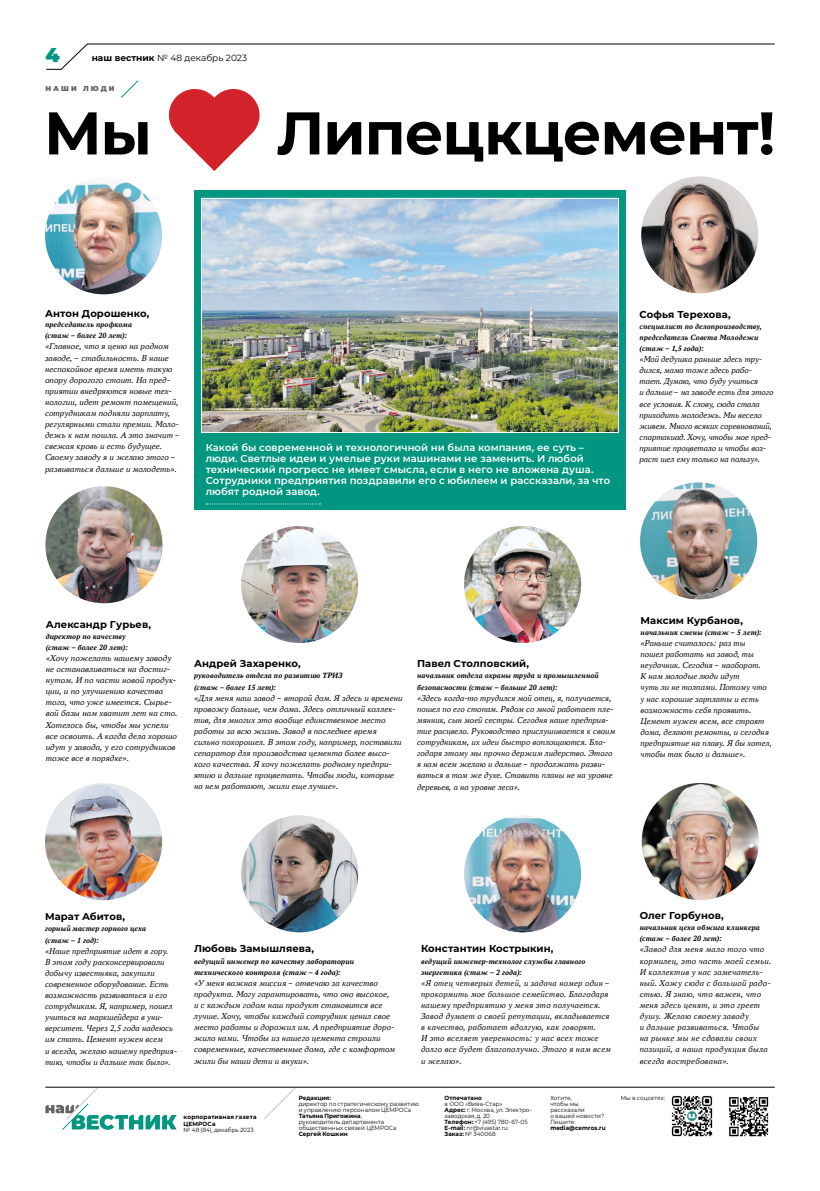
<style>
.page{position:relative;width:820px;height:1191px;background:#fff}
.page>*{position:absolute;margin:0;border:0;box-sizing:border-box;transform-origin:0 0}
.t1{font:700 60.1px "Montserrat";letter-spacing:-.02em;color:#000}
.t2{font:900 20px "Montserrat";color:#009680}
.t3{font:600 10px/11.1px "Montserrat";letter-spacing:.005em;color:#fff}
.t4{font:700 10px "Montserrat";letter-spacing:.01em;color:#000}
.t5{font:italic 9px/11.1px "PT Astra Serif";color:#000}
.t6{font:italic 9px/11.1px "PT Astra Serif";letter-spacing:.02em;color:#000}
.t7{font:9px "Montserrat";color:#000}
.t8{font:italic 700 8px/11.1px "PT Astra Serif";letter-spacing:.005em;color:#000}
.t9{font:900 7px "Montserrat";letter-spacing:.3em;color:#636466}
.t10{font:6px/6px "Montserrat";color:#000;scale:.95 1}
.t11{font:700 6px "Montserrat";letter-spacing:.01em;color:#000;scale:.95 1}
.t12{font:700 6px/7.2px "Montserrat";letter-spacing:.01em;color:#000;scale:.96 1}
.s1{font-weight:700}
</style>
<div class="page">
<div style="left:194px;top:190px;width:431px;height:319px;background:#009680"></div>
<svg style="left:46px;top:43px;width:728px;height:27px"></svg>
<svg style="left:206px;top:503px;width:114px;height:1px"></svg>
<svg style="left:121px;top:80px;width:18px;height:18px"></svg>
<img style="left:45px;top:177px;width:117px;height:117px;border-radius:58px">
<img style="left:45px;top:486px;width:117px;height:117px;border-radius:58px">
<img style="left:45px;top:783px;width:117px;height:117px;border-radius:58px">
<img style="left:241px;top:526px;width:117px;height:117px;border-radius:58px">
<img style="left:241px;top:815px;width:117px;height:117px;border-radius:58px">
<img style="left:641px;top:176px;width:117px;height:117px;border-radius:58px">
<img style="left:639px;top:482px;width:117px;height:117px;border-radius:58px">
<img style="left:464px;top:526px;width:117px;height:117px;border-radius:58px">
<img style="left:641px;top:783px;width:117px;height:117px;border-radius:58px">
<svg style="left:169px;top:89px;width:91px;height:82px"></svg>
<img style="left:203px;top:200px;width:413px;height:231px">
<div style="left:201px;top:198px;width:417px;height:235px;border:1px solid #fff"></div>
<img style="left:464px;top:815px;width:117px;height:117px;border-radius:58px">
<svg style="left:45px;top:1086px;width:131px;height:44px"></svg>
<svg style="left:264px;top:1086px;width:32px;height:33px"></svg>
<hr style="left:45px;top:1087px;width:729px;height:1px;background:#000">
<img style="left:671px;top:1095px;width:42px;height:42px">
<img style="left:729px;top:1097px;width:40px;height:40px">
<h2 class="t2" style="left:45px;top:39px;width:16px">4</h2>
<p class="t7" style="left:92px;top:51px;width:157px"><span class="s1">наш вестник</span> № 48 декабрь 2023</p>
<p class="t9" style="left:45px;top:83px;width:71px">НАШИ ЛЮДИ</p>
<h1 class="t1" style="left:44px;top:90px;width:110px">Мы</h1>
<h1 class="t1" style="left:276px;top:90px;width:500px">Липецкцемент!</h1>
<p class="t4" style="left:45px;top:306px;width:106px">Антон Дорошенко,</p>
<p class="t8" style="left:45px;top:319px;width:88px">председатель профкома (стаж – более 20 лет):</p>
<p class="t5" style="left:45px;top:341px;width:136px">«Главное, что я ценю на родном заводе, – стабильность. В наше неспокойное время иметь такую опору дорогого стоит. На пред&shy;приятии внедряются новые тех&shy;нологии, идет ремонт помещений, сотрудникам подняли зарплату, регулярными стали премии. Моло&shy;дежь к нам пошла. А это значит – свежая кровь и есть будущее.<br>Своему заводу я и желаю этого – развиваться дальше и молодеть».</p>
<p class="t3" style="left:206px;top:441px;width:406px">Какой бы современной и технологичной ни была компания, ее суть – люди. Светлые идеи и умелые руки машинами не заменить. И любой технический прогресс не имеет смысла, если в него не вложена душа.<br>Сотрудники предприятия поздравили его с юбилеем и рассказали, за что любят родной завод.</p>
<p class="t4" style="left:639px;top:307px;width:93px">Софья Терехова,</p>
<p class="t8" style="left:639px;top:320px;width:124px">специалист по делопроизводству, председатель Совета Молодежи (стаж – 1,5 года):</p>
<p class="t5" style="left:639px;top:353px;width:135px">«Мой дедушка раньше здесь тру&shy;дился, мама тоже здесь рабо&shy;тает. Думаю, что буду учиться<br>и дальше – на заводе есть для этого все условия. К слову, сюда стала приходить молодежь. Мы весело живем. Много всяких соревнований, спартакиад. Хочу, чтобы мое пред&shy;приятие процветало и чтобы воз&shy;раст шел ему только на пользу».</p>
<p class="t4" style="left:46px;top:617px;width:107px">Александр Гурьев,</p>
<p class="t8" style="left:46px;top:630px;width:84px">директор по качеству (стаж – более 20 лет):</p>
<p class="t5" style="left:46px;top:652px;width:133px">«Хочу пожелать нашему заводу не останавливаться на достиг&shy;нутом. И по части новой продук&shy;ции, и по улучшению качества того, что уже имеется. Сырье&shy;вой базы нам хватит лет на сто.<br>Хотелось бы, чтобы мы успели все освоить. А когда дела хорошо идут у завода, у его сотрудников тоже все в порядке».</p>
<p class="t4" style="left:194px;top:656px;width:108px">Андрей Захаренко,</p>
<p class="t8" style="left:194px;top:670px;width:150px">руководитель отдела по развитию ТРИЗ (стаж – более 15 лет):</p>
<p class="t5" style="left:194px;top:692px;width:210px">«Для меня наш завод – второй дом. Я здесь и времени провожу больше, чем дома. Здесь отличный коллек&shy;тив, для многих это вообще единственное место работы за всю жизнь. Завод в последнее время сильно похорошел. В этом году, например, поставили сепаратор для производства цемента более высо&shy;кого качества. Я хочу пожелать родному предпри&shy;ятию и дальше процветать. Чтобы люди, которые на нем работают, жили еще лучше».</p>
<p class="t4" style="left:417px;top:656px;width:114px">Павел Столповский,</p>
<p class="t8" style="left:417px;top:670px;width:183px">начальник отдела охраны труда и промышленной безопасности (стаж – больше 20 лет):</p>
<p class="t5" style="left:417px;top:692px;width:200px">«Здесь когда-то трудился мой отец, я, получается, пошел по его стопам. Рядом со мной работает пле&shy;мянник, сын моей сестры. Сегодня наше предприя&shy;тие расцвело. Руководство прислушивается к своим сотрудникам, их идеи быстро воплощаются. Бла&shy;годаря этому мы прочно держим лидерство. Этого я нам всем желаю и дальше – продолжать разви&shy;ваться в том же духе. Ставить планы не на уровне деревьев, а на уровне леса».</p>
<p class="t4" style="left:640px;top:613px;width:104px">Максим Курбанов,</p>
<p class="t8" style="left:640px;top:626px;width:123px">начальник смены (стаж – 5 лет):</p>
<p class="t5" style="left:640px;top:637px;width:133px">«Раньше считалось: раз ты<br>пошел работать на завод, ты неудачник. Сегодня – наоборот.<br>К нам молодые люди идут<br>чуть ли не толпами. Потому что у нас хорошие зарплаты и есть возможность себя проявить.<br>Цемент нужен всем, все строят дома, делают ремонты, и сегодня предприятие на плаву. Я бы хотел, чтобы так было и дальше».</p>
<p class="t4" style="left:45px;top:909px;width:81px">Марат Абитов,</p>
<p class="t8" style="left:45px;top:923px;width:102px">горный мастер горного цеха (стаж – 1 год):</p>
<p class="t5" style="left:45px;top:945px;width:133px">«Наше предприятие идет в гору.<br>В этом году расконсервировали добычу известняка, закупили современное оборудование. Есть возможность развиваться и его сотрудникам. Я, например, пошел учиться на маркшейдера в уни&shy;верситет. Через 2,5 года надеюсь им стать. Цемент нужен всем<br>и всегда, желаю нашему предприя&shy;тию, чтобы и дальше так было».</p>
<p class="t4" style="left:194px;top:941px;width:121px">Любовь Замышляева,</p>
<p class="t8" style="left:194px;top:955px;width:161px">ведущий инженер по качеству лаборатории технического контроля (стаж – 4 года):</p>
<p class="t5" style="left:194px;top:977px;width:203px">«У меня важная миссия – отвечаю за качество продукта. Могу гарантировать, что оно высокое, и с каждым годом наш продукт становится все лучше. Хочу, чтобы каждый сотрудник ценил свое место работы и дорожил им. А предприятие доро&shy;жило нами. Чтобы из нашего цемента строили современные, качественные дома, где с комфортом жили бы наши дети и внуки».</p>
<p class="t4" style="left:421px;top:941px;width:134px">Константин Кострыкин,</p>
<p class="t8" style="left:421px;top:955px;width:166px">ведущий инженер-технолог службы главного энергетика (стаж – 2 года):</p>
<p class="t6" style="left:421px;top:977px;width:191px">«Я отец четверых детей, и задача номер один – прокормить мое большое семейство. Благодаря нашему предприятию у меня это получается.<br>Завод думает о своей репутации, вкладывается в качество, работает вдолгую, как говорят.<br>И это вселяет уверенность: у нас всех тоже долго все будет благополучно. Этого я нам всем и желаю».</p>
<p class="t11" style="left:444px;top:1093px;width:41px">Отпечатано</p>
<p class="t10" style="left:444px;top:1101px;width:93px">в ООО «Вива-Стар»<br><span class="s1">Адрес:</span> г. Москва, ул. Электро&shy;заводская, д. 20<br><span class="s1">Телефон:</span> +7 (495) 780-67-05<br><span class="s1">Е-mail:</span> nr@vivastar.ru<br><span class="s1">Заказ:</span> № 340068</p>
<p class="t10" style="left:550px;top:1095px;width:58px">Хотите,<br>чтобы мы рассказали<br>о вашей новости?<br>Пишите:</p>
<p class="t11" style="left:298px;top:1093px;width:36px">Редакция:</p>
<p class="t10" style="left:298px;top:1101px;width:128px">директор по стратегическому развитию и управлению персоналом ЦЕМРОСа<br><span class="s1">Татьяна Пригожина</span>,<br>руководитель департамента общественных связей ЦЕМРОСа</p>
<p class="t11" style="left:298px;top:1129px;width:53px">Сергей Кошкин</p>
<p class="t12" style="left:183px;top:1112px;width:77px">корпоративная газета<br>ЦЕМРОСа</p>
<p class="t10" style="left:183px;top:1126px;width:75px">№ 48 (84), декабрь 2023</p>
<p class="t11" style="left:550px;top:1123px;width:60px">media@cemros.ru</p>
<p class="t4" style="left:639px;top:908px;width:86px">Олег Горбунов,</p>
<p class="t8" style="left:639px;top:922px;width:122px">начальник цеха обжига клинкера (стаж – более 20 лет):</p>
<p class="t6" style="left:639px;top:943px;width:133px">«Завод для меня мало того что кормилец, это часть моей семьи.<br>И коллектив у нас замечатель&shy;ный. Хожу сюда с большой радо&shy;стью. Я знаю, что важен, что меня здесь ценят, и это греет душу. Желаю своему заводу<br>и дальше развиваться. Чтобы<br>на рынке мы не сдавали своих позиций, а наша продукция была всегда востребована».</p>
<p class="t10" style="left:620px;top:1095px;width:48px">Мы в соцсетях:</p>
</div>
